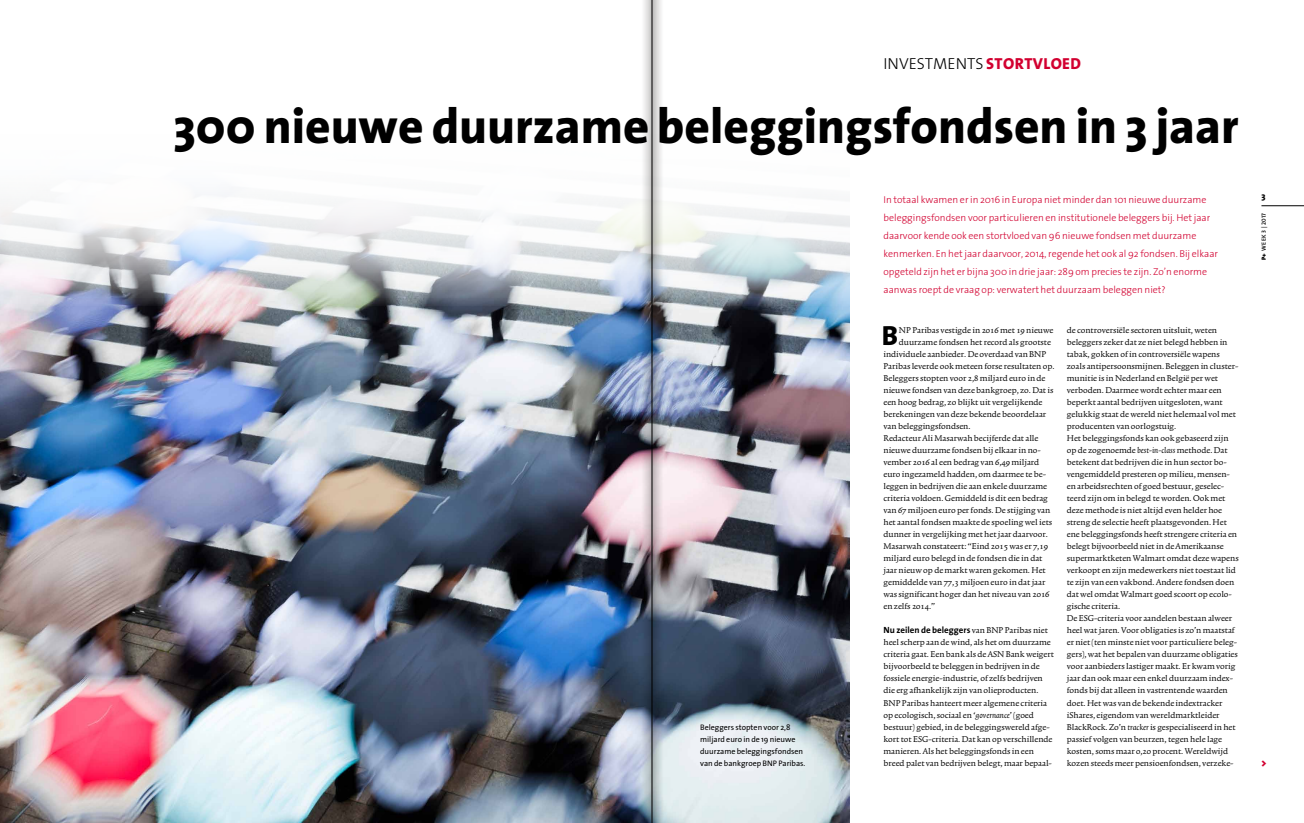
<style>
.page{position:relative;width:1304px;height:823px;background:#fff}
.page>*{position:absolute;margin:0;border:0;box-sizing:border-box;transform-origin:0 0}
.t1{font:800 49.4px "The Sans";color:#000}
.t2{font:800 27.8px "The Sans";color:#000}
.t3{font:300 16px "The Sans";color:#000}
.t4{font:10px/12px "Trinite No 1 Rom Wid";color:#000}
.t5{font:300 10px/18px "The Sans";color:#d20030}
.t6{font:900 10px "The Sans";color:#d20030}
.t7{font:700 9px "The Sans";color:#000}
.t8{font:800 9px "The Sans";color:#000}
.t9{font:8px/12px "The Sans";color:#000}
.t10{font:600 6px "The Sans";color:#000}
.s1{font-weight:800;color:#d20030}
.s2{font-family:"Trinite No 1 Rom Wid";font-weight:400;font-size:10px}
.s3{font-family:"Trinite No 1";font-style:italic}
.s4{font-weight:900}
.s5{font-family:"The Sans Semi Bold Caps";font-weight:400}
</style>
<div class="page">
<img style="left:0;top:306px;width:849px;height:516px">
<svg style="left:0;top:194px;width:1304px;height:112px"></svg>
<hr style="left:1261px;top:205px;width:43px;height:1px;background:#000">
<img style="left:641px;top:0;width:7px;height:822px">
<svg style="left:659px;top:0;width:4px;height:822px"></svg>
<div style="left:648px;top:0;width:11px;height:822px;background:#000;opacity:.75"></div>
<hr style="left:652px;top:0;width:1px;height:822px;background:#000">
<h3 class="t3" style="left:883px;top:50px;width:199px">I NVESTMENTS <span class="s1">STORTVLOED</span></h3>
<h1 class="t1" style="left:173px;top:85px;width:1067px">300 nieuwe duurzame beleggingsfondsen in 3 jaar</h1>
<p class="t9" style="left:700px;top:720px;width:107px">Beleggers stopten voor 2,8 miljard euro in de 19 nieuwe duurzame beleggingsfondsen van de bankgroep BNP Paribas.</p>
<p class="t5" style="left:883px;top:190px;width:336px">I n totaal kwamen er in 2016 in Europa niet minder dan 101 nieuwe duurzame beleggingsfondsen voor particulieren en institutionele beleggers bij. Het jaar daarvoor kende ook een stortvloed van 96 nieuwe fondsen met duurzame kenmerken. E n het jaar daarvoor, 2014, regende het ook al 92 fondsen. Bij elkaar opgeteld zijn het er bijna 300 in drie jaar: 289 om precies te zijn. Zo’n enorme aanwas roept de vraag op: verwatert het duurzaam beleggen niet?</p>
<h2 class="t2" style="left:882px;top:312px;width:18px">B</h2>
<p class="t4" style="left:899px;top:324px;width:156px">NP Paribas vestigde in 2016 met 19 nieuwe</p>
<p class="t4" style="left:899px;top:336px;width:153px">duurzame fondsen het record als grootste</p>
<p class="t4" style="left:883px;top:348px;width:164px">individuele aanbieder. De overdaad van BNP</p>
<p class="t4" style="left:883px;top:360px;width:173px">Paribas leverde ook meteen forse resultaten op.</p>
<p class="t4" style="left:883px;top:372px;width:164px">Beleggers stopten voor 2,8 miljard euro in de</p>
<p class="t4" style="left:883px;top:384px;width:171px">nieuwe fondsen van deze bankgroep, zo. Dat is</p>
<p class="t4" style="left:883px;top:396px;width:160px">een hoog bedrag, zo blijkt uit vergelijkende</p>
<p class="t4" style="left:883px;top:408px;width:164px">berekeningen van deze bekende beoordelaar</p>
<p class="t4" style="left:883px;top:420px;width:89px">van beleggingsfondsen.</p>
<p class="t4" style="left:883px;top:432px;width:156px">Redacteur Ali Masarwah becijferde dat alle</p>
<p class="t4" style="left:883px;top:444px;width:159px">nieuwe duurzame fondsen bij elkaar in no-</p>
<p class="t4" style="left:883px;top:456px;width:157px">vember 2016 al een bedrag van 6,49 miljard</p>
<p class="t4" style="left:883px;top:468px;width:164px">euro ingezameld hadden, om daarmee te be-</p>
<p class="t4" style="left:883px;top:480px;width:165px">leggen in bedrijven die aan enkele duurzame</p>
<p class="t4" style="left:883px;top:492px;width:166px">criteria voldoen. Gemiddeld is dit een bedrag</p>
<p class="t4" style="left:883px;top:504px;width:168px">van 67 miljoen euro per fonds. De stijging van</p>
<p class="t4" style="left:883px;top:516px;width:170px">het aantal fondsen maakte de spoeling wel iets</p>
<p class="t4" style="left:883px;top:528px;width:166px">dunner in vergelijking met het jaar daarvoor.</p>
<p class="t4" style="left:883px;top:540px;width:166px">Masarwah constateert: “Eind 2015 was er 7,19</p>
<p class="t4" style="left:883px;top:552px;width:160px">miljard euro belegd in de fondsen die in dat</p>
<p class="t4" style="left:883px;top:564px;width:164px">jaar nieuw op de markt waren gekomen. Het</p>
<p class="t4" style="left:883px;top:576px;width:163px">gemiddelde van 77,3 miljoen euro in dat jaar</p>
<p class="t4" style="left:883px;top:588px;width:168px">was significant hoger dan het niveau van 2016</p>
<p class="t4" style="left:883px;top:600px;width:53px">en zelfs 2014.”</p>
<p class="t7" style="left:883px;top:622px;width:166px">Nu zeilen de beleggers <span class="s2">van BNP Paribas niet</span></p>
<p class="t4" style="left:883px;top:636px;width:172px">heel scherp aan de wind, als het om duurzame criteria gaat. Een bank als de ASN Bank weigert bijvoorbeeld te beleggen in bedrijven in de fossiele energie-industrie, of zelfs bedrijven die erg afhankelijk zijn van olieproducten.<br>BNP Paribas hanteert meer algemene criteria op ecologisch, sociaal en ‘<span class="s3">governance</span>’ (goed bestuur) gebied, in de beleggingswereld afge&shy;kort tot ESG-criteria. Dat kan op verschillende manieren. Als het beleggingsfonds in een breed palet van bedrijven belegt, maar bepaal-</p>
<p class="t4" style="left:1067px;top:324px;width:173px">de controversiële sectoren uitsluit, weten beleggers zeker dat ze niet belegd hebben in tabak, gokken of in controversiële wapens zoals antipersoonsmijnen. Beleggen in cluster&shy;munitie is in Nederland en België per wet verboden. Daarmee wordt echter maar een beperkt aantal bedrijven uitgesloten, want gelukkig staat de wereld niet helemaal vol met producenten van oorlogstuig.<br>Het beleggingsfonds kan ook gebaseerd zijn op de zogenoemde <span class="s3">best-in-class</span> methode. Dat betekent dat bedrijven die in hun sector bo&shy;vengemiddeld presteren op milieu, mensen&shy;en arbeidsrechten of goed bestuur, geselec&shy;teerd zijn om in belegd te worden. Ook met deze methode is niet altijd even helder hoe streng de selectie heeft plaatsgevonden. Het ene beleggingsfonds heeft strengere criteria en belegt bijvoorbeeld niet in de Amerikaanse supermarktketen Walmart omdat deze wapens verkoopt en zijn medewerkers niet toestaat lid te zijn van een vakbond. Andere fondsen doen dat wel omdat Walmart goed scoort op ecolo&shy;gische criteria.<br>De ESG-criteria voor aandelen bestaan alweer heel wat jaren. Voor obligaties is zo’n maatstaf er niet (ten minste niet voor particuliere beleg&shy;gers), wat het bepalen van duurzame obligaties voor aanbieders lastiger maakt. Er kwam vorig jaar dan ook maar een enkel duurzaam index&shy;fonds bij dat alleen in vastrentende waarden doet. Het was van de bekende indextracker iShares, eigendom van wereldmarktleider BlackRock. Zo’n <span class="s3">tracker</span> is gespecialiseerd in het passief volgen van beurzen, tegen hele lage kosten, soms maar 0,20 procent. Wereldwijd kozen steeds meer pensioenfondsen, verzeke-</p>
<p class="t8" style="left:1261px;top:189px;width:6px">3</p>
<p class="t10" style="left:1259px;top:260px;width:49px;rotate:-90deg"><span class="s4">P+</span> week <span class="s5">3</span> | <span class="s5">2017</span></p>
<p class="t6" style="left:1261px;top:753px;width:7px">&gt;</p>
</div>
